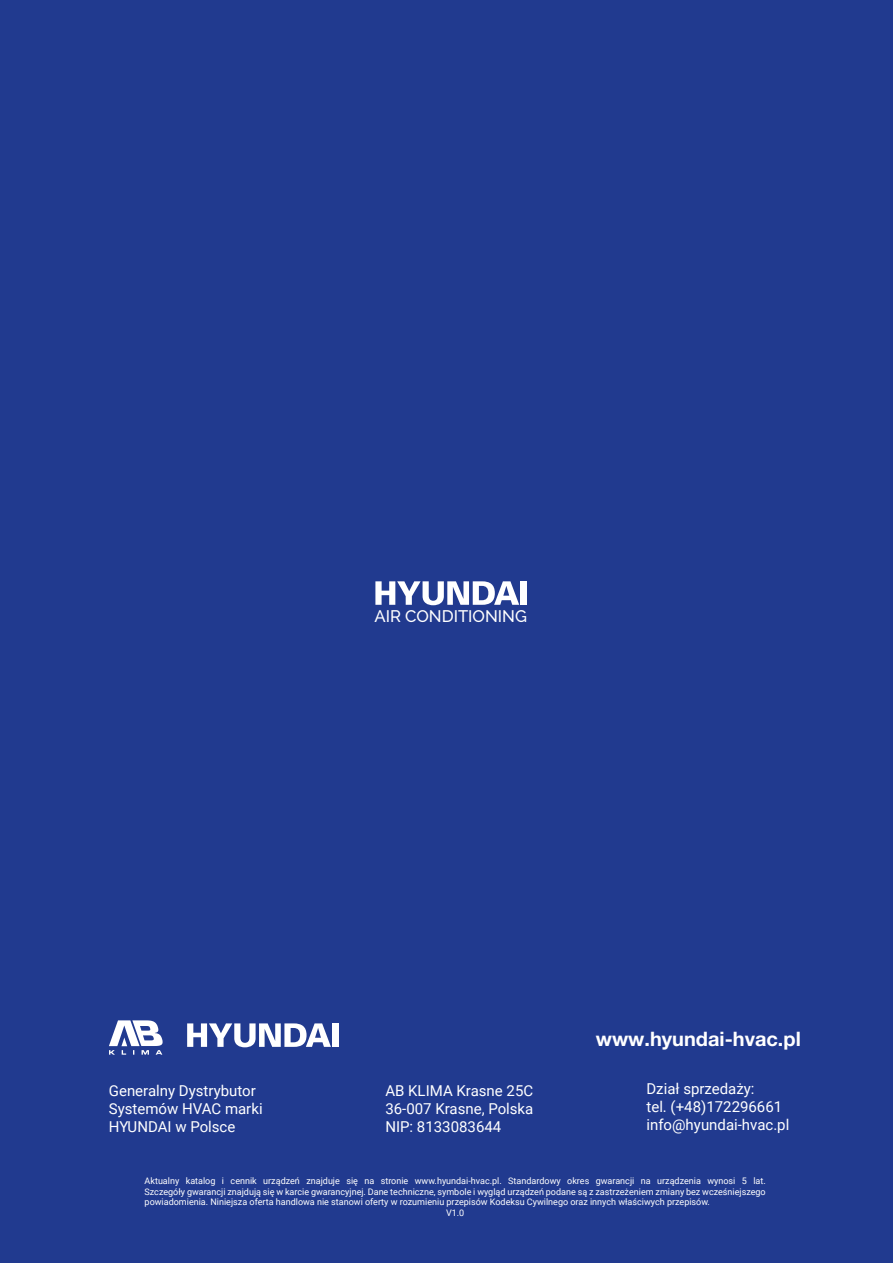
<style>
.page{position:relative;width:893px;height:1263px;background:#213a8f}
.page>*{position:absolute;margin:0;border:0;box-sizing:border-box;transform-origin:0 0}
.t1{font:700 19.95px "Helvetica Neue LT Pro";color:#fff}
.t2{font:500 16.65px "Raleway";color:#fff}
.t3{font:15px/18px "Roboto";color:#fff}
.t4{font:9px "Roboto";color:#fff}
</style>
<div class="page">
<svg style="left:375px;top:581px;width:144px;height:24px"></svg>
<div style="left:521px;top:581px;width:6px;height:24px;background:#fff"></div>
<svg style="left:187px;top:1023px;width:144px;height:24px"></svg>
<div style="left:333px;top:1023px;width:6px;height:24px;background:#fff"></div>
<svg style="left:109px;top:1020px;width:54px;height:35px"></svg>
<h2 class="t2" style="left:374px;top:607px;width:154px">AIR CONDITIONING</h2>
<h3 class="t3" style="left:109px;top:1081px;width:155px">Generalny Dystrybutor<br>Systemów HVAC marki<br>HYUNDAI w Polsce</h3>
<h3 class="t3" style="left:385px;top:1081px;width:149px;text-align:justify">AB KLIMA Krasne 25C 36-007 Krasne, Polska NIP: 8133083644</h3>
<h1 class="t1" style="left:596px;top:1026px;width:206px">www.hyundai-hvac.pl</h1>
<h3 class="t3" style="left:646px;top:1079px;width:144px">Dział sprzedaży:<br>tel. (+48)172296661 info@hyundai-hvac.pl</h3>
<p class="t4" style="left:145px;top:1174px;width:623px">Aktualny katalog i cennik urządzeń znajduje się na stronie www.hyundai-hvac.pl. Standardowy okres gwarancji na urządzenia wynosi 5 lat.</p>
<p class="t4" style="left:145px;top:1185px;width:623px">Szczegóły gwarancji znajdują się w karcie gwarancyjnej. Dane techniczne, symbole i wygląd urządzeń podane są z zastrzeżeniem zmiany bez wcześniejszego</p>
<p class="t4" style="left:145px;top:1196px;width:567px">powiadomienia. Niniejsza oferta handlowa nie stanowi oferty w rozumieniu przepisów Kodeksu Cywilnego oraz innych właściwych przepisów.</p>
<p class="t4" style="left:446px;top:1207px;width:20px">V1.0</p>
</div>
